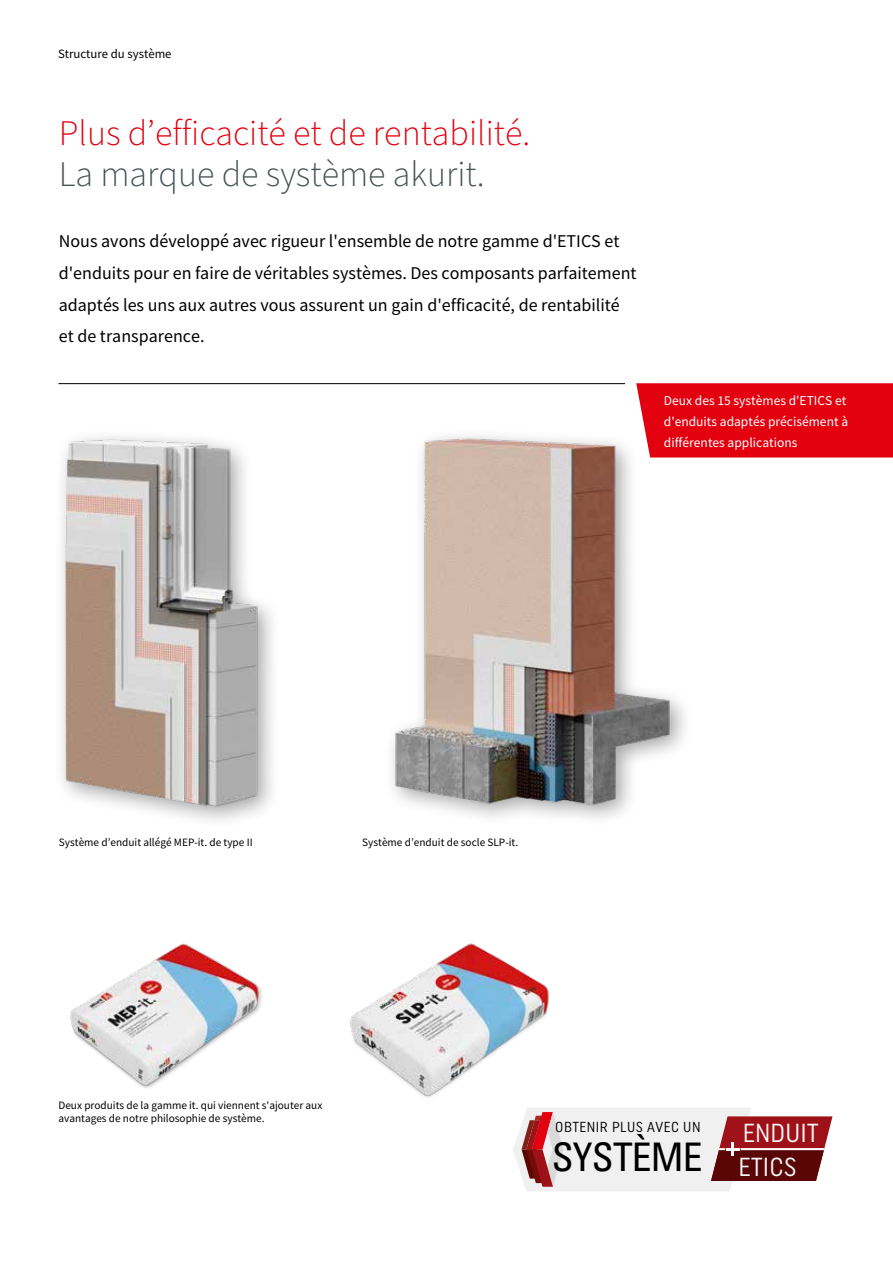
<style>
.page{position:relative;width:893px;height:1263px;background:#fff}
.page>*{position:absolute;margin:0;border:0;box-sizing:border-box;transform-origin:0 0}
.t1{font:condensed 39.45px "Univers";letter-spacing:-.02em;color:#000}
.t2{font:300 36px "Source Sans Pro";color:#e3000f}
.t3{font:300 36px "Source Sans Pro";color:#485155}
.t4{font:26.1px/34.7px "Uniform Condensed";color:#f6f6f6}
.t5{font:18px/31.5px "Source Sans Pro";color:#000}
.t6{font:14.55px "Uniform Condensed";letter-spacing:.035em;color:#000}
.t7{font:13.5px/21px "Source Sans Pro";color:#fff}
.t8{font:12.75px "Source Sans Pro";color:#000}
.t9{font:11.25px/13.5px "Source Sans Pro";color:#000}
</style>
<div class="page">
<img style="left:392px;top:435px;width:323px;height:384px">
<div style="left:636px;top:383px;width:257px;height:74px;background:#e3000f"></div>
<svg style="left:513px;top:1108px;width:319px;height:83px"></svg>
<hr style="left:741px;top:1148px;width:83px;height:2px;background:#fff">
<img style="left:70px;top:943px;width:192px;height:145px">
<img style="left:350px;top:943px;width:199px;height:155px">
<img style="left:61px;top:436px;width:212px;height:385px">
<hr style="left:58px;top:383px;width:567px;height:1px;background:#000">
<p class="t8" style="left:58px;top:46px;width:115px">Structure du système</p>
<h2 class="t2" style="left:59px;top:109px;width:473px">Plus d’efficacité et de rentabilité.</h2>
<h2 class="t3" style="left:59px;top:150px;width:427px">La marque de système akurit.</h2>
<p class="t5" style="left:59px;top:226px;width:579px">Nous avons développé avec rigueur l'ensemble de notre gamme d'ETICS et d'enduits pour en faire de véritables systèmes. Des composants parfaitement adaptés les uns aux autres vous assurent un gain d'efficacité, de rentabilité et de transparence.</p>
<p class="t7" style="left:664px;top:390px;width:186px">Deux des 15 systèmes d'ETICS et d'enduits adaptés précisément à différentes applications</p>
<p class="t9" style="left:59px;top:835px;width:195px">Système d’enduit allégé MEP-it. de type II</p>
<p class="t9" style="left:362px;top:835px;width:157px">Système d’enduit de socle SLP-it.</p>
<p class="t9" style="left:58px;top:1098px;width:265px">Deux produits de la gamme it. qui viennent s'ajouter aux avantages de notre philosophie de système.</p>
<p class="t6" style="left:555px;top:1118px;width:147px">OBTENIR PLUS AVEC UN</p>
<h1 class="t1" style="left:552px;top:1132px;width:152px">SYSTÈME</h1>
<h3 class="t4" style="left:738px;top:1115px;width:82px">ENDUIT<br>ETICS</h3>
</div>
